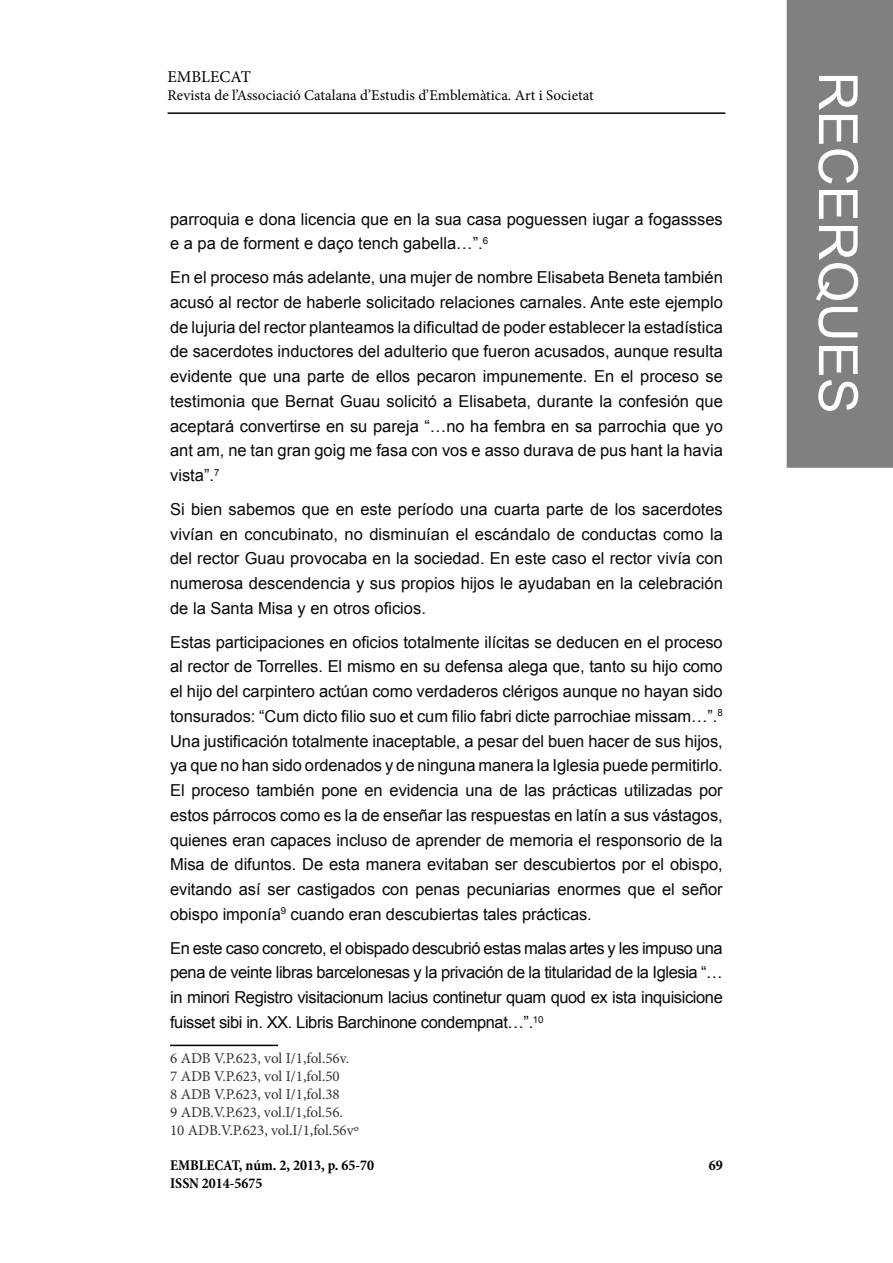
<style>
.page{position:relative;width:893px;height:1263px;background:#fff}
.page>*{position:absolute;margin:0;border:0;box-sizing:border-box;transform-origin:0 0}
.t1{font:54px "Arial";color:#fff}
.Per_defecte{font:16.5px/24.8px "Arial";color:#0c0806;text-align:justify}
.t2{font:16.5px "Minion Pro";color:#000}
.t3{font:15px "Minion Pro";letter-spacing:-.005em;color:#333}
.t4{font:15px "Minion Pro";color:#000}
.t5{font:700 condensed 15px "Minion Pro";color:#000}
</style>
<div class="page">
<div style="left:787px;top:0;width:106px;height:468px;background:#808080"></div>
<hr style="left:168px;top:112px;width:557px;height:2px;background:#000">
<hr style="left:170px;top:1045px;width:108px;height:1px;background:#000">
<p class="t2" style="left:168px;top:65px;width:85px">EMBLECAT</p>
<p class="t4" style="left:168px;top:85px;width:428px">Revista de l’Associació Catalana d’Estudis d’Emblemàtica. Art i Societat</p>
<p class="Per_defecte" style="left:170px;top:207px;width:554px">parroquia e dona licencia que en la sua casa poguessen iugar a fogassses e a pa de forment e daço tench gabella…”.<sup>6</sup></p>
<p class="Per_defecte" style="left:170px;top:265px;width:554px">En el proceso más adelante, una mujer de nombre Elisabeta Beneta también acusó al rector de haberle solicitado relaciones carnales. Ante este ejemplo de lujuria del rector planteamos la dificultad de poder establecer la estadística de sacerdotes inductores del adulterio que fueron acusados, aunque resulta evidente que una parte de ellos pecaron impunemente. En el proceso se testimonia que Bernat Guau solicitó a Elisabeta, durante la confesión que aceptará convertirse en su pareja “…no ha fembra en sa parrochia que yo ant am, ne tan gran goig me fasa con vos e asso durava de pus hant la havia vista”.<sup>7</sup></p>
<p class="Per_defecte" style="left:170px;top:497px;width:554px">Si bien sabemos que en este período una cuarta parte de los sacerdotes vivían en concubinato, no disminuían el escándalo de conductas como la del rector Guau provocaba en la sociedad. En este caso el rector vivía con numerosa descendencia y sus propios hijos le ayudaban en la celebración de la Santa Misa y en otros oficios.</p>
<p class="Per_defecte" style="left:170px;top:630px;width:554px">Estas participaciones en oficios totalmente ilícitas se deducen en el proceso al rector de Torrelles. El mismo en su defensa alega que, tanto su hijo como el hijo del carpintero actúan como verdaderos clérigos aunque no hayan sido tonsurados: “Cum dicto filio suo et cum filio fabri dicte parrochiae missam…”.<sup>8<br></sup>Una justificación totalmente inaceptable, a pesar del buen hacer de sus hijos, ya que no han sido ordenados y de ninguna manera la Iglesia puede permitirlo.<br>El proceso también pone en evidencia una de las prácticas utilizadas por estos párrocos como es la de enseñar las respuestas en latín a sus vástagos, quienes eran capaces incluso de aprender de memoria el responsorio de la Misa de difuntos. De esta manera evitaban ser descubiertos por el obispo, evitando así ser castigados con penas pecuniarias enormes que el señor obispo imponía<sup>9</sup> cuando eran descubiertas tales prácticas.</p>
<p class="Per_defecte" style="left:170px;top:936px;width:554px">En este caso concreto, el obispado descubrió estas malas artes y les impuso una pena de veinte libras barcelonesas y la privación de la titularidad de la Iglesia “… in minori Registro visitacionum lacius continetur quam quod ex ista inquisicione fuisset sibi in. XX. Libris Barchinone condempnat…”.<sup>10</sup></p>
<p class="t3" style="left:170px;top:1048px;width:181px">6 ADB V.P.623, vol I/1,fol.56v.</p>
<p class="t3" style="left:170px;top:1066px;width:171px">7 ADB V.P.623, vol I/1,fol.50</p>
<p class="t3" style="left:170px;top:1084px;width:171px">8 ADB V.P.623, vol I/1,fol.38</p>
<p class="t3" style="left:170px;top:1102px;width:174px">9 ADB.V.P.623, vol.I/1,fol.56.</p>
<p class="t3" style="left:170px;top:1120px;width:190px">10 ADB.V.P.623, vol.I/1,fol.56vº</p>
<p class="t5" style="left:170px;top:1155px;width:206px">EMBLECAT, núm. 2, 2013, p. 65-70</p>
<p class="t5" style="left:709px;top:1155px;width:15px">69</p>
<p class="t5" style="left:170px;top:1173px;width:94px">ISSN 2014-5675</p>
<h1 class="t1" style="left:873px;top:72px;width:344px;rotate:90deg">RECERQUES</h1>
</div>
